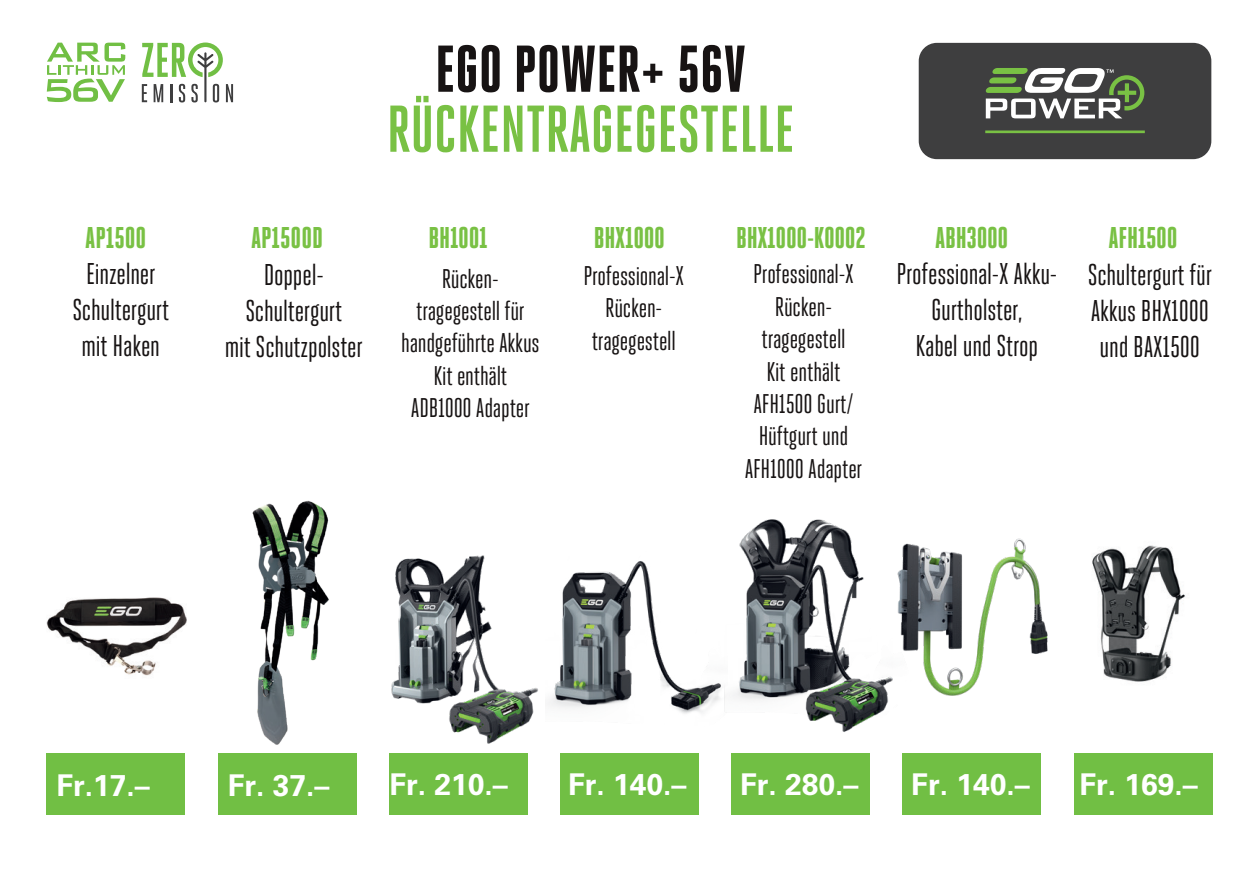
<style>
.page{position:relative;width:1259px;height:893px;background:#fff}
.page>*{position:absolute;margin:0;border:0;box-sizing:border-box;transform-origin:0 0}
.t1{font:700 66px/60px "Heroic Condensed";color:#79c144;text-align:center}
.t2{font:30px/36.6px "Heroic Condensed";letter-spacing:-.01em;color:#171313;text-align:center}
.t3{font:700 30px "Univers LT Std";color:#fff}
.t4{font:800 30px "Heroic Condensed";letter-spacing:-.01em;color:#79c144}
.t5{font:27px/32.4px "Heroic Condensed";letter-spacing:-.01em;color:#171313;text-align:center}
.s1{font-weight:800;color:#171313}
.s2{font-weight:800;color:#79c144}
</style>
<div class="page">
<div style="left:47px;top:753px;width:138px;height:61px;background:#71bf44"></div>
<div style="left:218px;top:753px;width:138px;height:61px;background:#71bf44"></div>
<div style="left:389px;top:753px;width:138px;height:61px;background:#71bf44"></div>
<div style="left:560px;top:753px;width:138px;height:61px;background:#71bf44"></div>
<div style="left:732px;top:753px;width:138px;height:61px;background:#71bf44"></div>
<div style="left:902px;top:753px;width:138px;height:61px;background:#71bf44"></div>
<div style="left:1074px;top:753px;width:138px;height:61px;background:#71bf44"></div>
<svg style="left:47px;top:43px;width:78px;height:59px"></svg>
<svg style="left:142px;top:43px;width:91px;height:59px"></svg>
<img style="left:47px;top:597px;width:139px;height:79px">
<img style="left:252px;top:500px;width:77px;height:245px">
<img style="left:391px;top:555px;width:147px;height:189px">
<img style="left:548px;top:561px;width:171px;height:153px">
<img style="left:719px;top:519px;width:173px;height:213px">
<img style="left:892px;top:538px;width:156px;height:158px">
<img style="left:1092px;top:545px;width:94px;height:137px">
<div style="left:918px;top:43px;width:293px;height:116px;background:#3e3e3f;border-radius:18px"></div>
<svg style="left:985px;top:68px;width:159px;height:50px"></svg>
<hr style="left:985px;top:130px;width:159px;height:3px;background:#79c144">
<p class="t1" style="left:387px;top:39px;width:409px"><span class="s1">EGO POWER+ 56V<br></span>RÜCKENTRAGEGESTELLE</p>
<p class="t4" style="left:85px;top:221px;width:63px">AP1500</p>
<p class="t4" style="left:428px;top:221px;width:61px">BH1001</p>
<p class="t2" style="left:72px;top:256px;width:98px">Einzelner<br>Schultergurt mit Haken</p>
<p class="t2" style="left:225px;top:219px;width:140px"><span class="s2">AP1500D<br></span>Doppel-<br>Schultergurt<br>mit Schutzpolster</p>
<p class="t5" style="left:401px;top:262px;width:140px">Rücken&shy;tragegestell für handgeführte Akkus<br>Kit enthält<br>ADB1000 Adapter</p>
<p class="t4" style="left:594px;top:221px;width:73px">BHX1000</p>
<p class="t5" style="left:583px;top:260px;width:102px">Professional-X<br>Rücken&shy;tragegestell</p>
<p class="t4" style="left:736px;top:221px;width:131px">BHX1000-K0002</p>
<p class="t2" style="left:896px;top:219px;width:162px"><span class="s2">ABH3000<br></span>Professional-X Akku-<br>Gurtholster,<br>Kabel und Strop</p>
<p class="t2" style="left:1087px;top:219px;width:126px"><span class="s2">AFH1500<br></span>Schultergurt für<br>Akkus BHX1000 und BAX1500</p>
<p class="t5" style="left:744px;top:258px;width:119px">Professional-X<br>Rücken&shy;tragegestell<br>Kit enthält<br>AFH1500 Gurt/<br>Hüftgurt und<br>AFH1000 Adapter</p>
<p class="t3" style="left:57px;top:768px;width:95px">Fr.17.–</p>
<p class="t3" style="left:228px;top:768px;width:103px">Fr. 37.–</p>
<p class="t3" style="left:389px;top:767px;width:120px">Fr. 210.–</p>
<p class="t3" style="left:568px;top:767px;width:120px">Fr. 140.–</p>
<p class="t3" style="left:740px;top:767px;width:120px">Fr. 280.–</p>
<p class="t3" style="left:911px;top:767px;width:120px">Fr. 140.–</p>
<p class="t3" style="left:1079px;top:767px;width:120px">Fr. 169.–</p>
</div>
